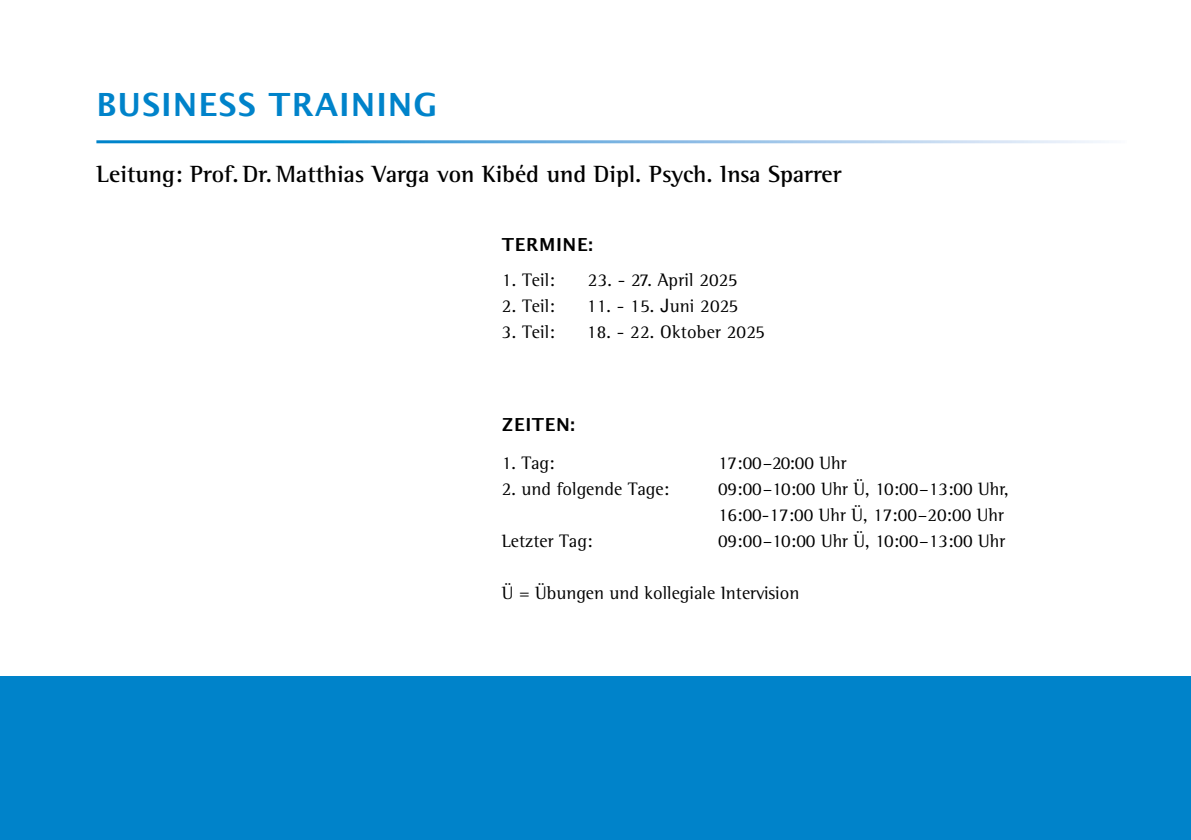
<style>
.page{position:relative;width:1191px;height:840px;background:#fff}
.page>*{position:absolute;margin:0;border:0;box-sizing:border-box;transform-origin:0 0}
.t1{font:700 32px "Lucida Grande";letter-spacing:.03em;color:#0083ca}
.t2{font:700 24px "Rotis Semi Serif";color:#000}
.t3{font:18.4px/26px "Rotis Semi Serif";color:#000}
.t4{font:700 18px "Lucida Grande";letter-spacing:.03em;color:#000}
.s1{font-family:"Arial Unicode MS"}
</style>
<div class="page">
<div style="left:0;top:676px;width:1191px;height:163px;background:#0083ca"></div>
<h1 class="t1" style="left:96px;top:78px;width:342px">BUSINESS TRAINING</h1>
<h2 class="t2" style="left:96px;top:160px;width:746px">Leitung: Prof. Dr. Matthias Varga von Kibéd und Dipl. Psych. Insa Sparrer</h2>
<p class="t4" style="left:502px;top:230px;width:92px">TERMINE:</p>
<p class="t3" style="left:502px;top:267px;width:55px">1. Teil:</p>
<p class="t3" style="left:588px;top:267px;width:151px">23. - 27. April 2025</p>
<p class="t3" style="left:502px;top:293px;width:55px">2. Teil:</p>
<p class="t3" style="left:587px;top:293px;width:153px">11. - 15. <span class="s1">J</span>uni 2025</p>
<p class="t3" style="left:502px;top:319px;width:55px">3. Teil:</p>
<p class="t3" style="left:587px;top:319px;width:179px">18. - 22. Oktober 2025</p>
<p class="t4" style="left:502px;top:410px;width:75px">ZEITEN:</p>
<p class="t3" style="left:502px;top:449px;width:54px">1. Tag:</p>
<p class="t3" style="left:718px;top:449px;width:130px">17:00–20:00 Uhr</p>
<p class="t3" style="left:502px;top:475px;width:169px">2. und folgende Tage:</p>
<p class="t3" style="left:718px;top:475px;width:292px">09:00–10:00 Uhr Ü, 10:00–13:00 Uhr,<br>16:00-17:00 Uhr Ü, 17:00–20:00 Uhr</p>
<p class="t3" style="left:502px;top:527px;width:92px">Letzter Tag:</p>
<p class="t3" style="left:718px;top:527px;width:289px">09:00–10:00 Uhr Ü, 10:00–13:00 Uhr</p>
<p class="t3" style="left:502px;top:579px;width:299px">Ü = Übungen und kollegiale Intervision</p>
</div>
